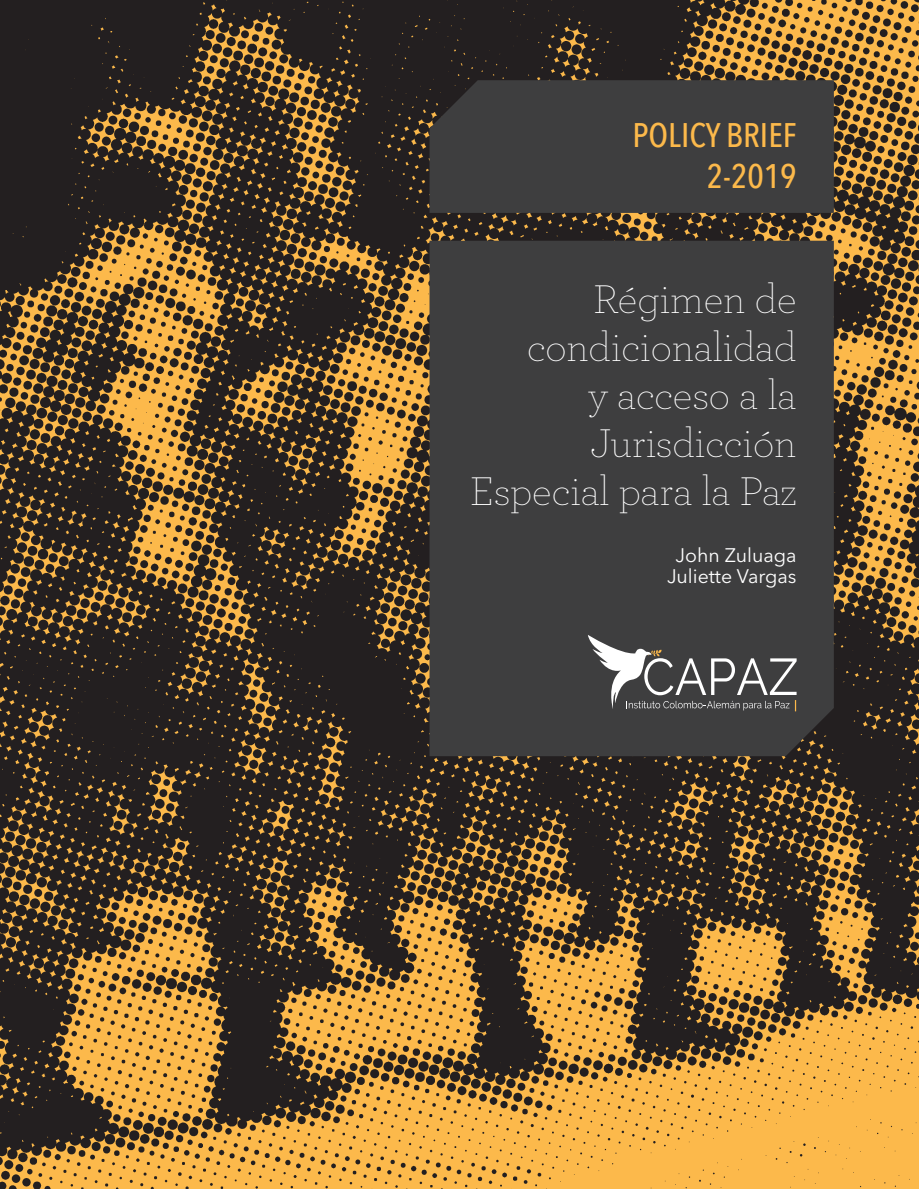
<style>
.page{position:relative;width:919px;height:1189px;background:#fff}
.page>*{position:absolute;margin:0;border:0;box-sizing:border-box;transform-origin:0 0}
.t1{font:200 42px/48px "Archer";letter-spacing:-.005em;color:#fff;text-align:right}
.t2{font:500 34.05px/40.8px "Avenir Next Condensed";color:#fcb94b;text-align:right}
.t3{font:19.5px/21px "Avenir Next LT Pro";color:#fff;text-align:center}
</style>
<div class="page">
<img style="left:0;top:0;width:918px;height:1188px">
<div style="left:429px;top:241px;width:404px;height:515px;background:#3e3e3f"></div>
<div style="left:429px;top:80px;width:404px;height:133px;background:#3e3e3f"></div>
<svg style="left:587px;top:634px;width:209px;height:77px;background:#626262"></svg>
<p class="t2" style="left:632px;top:115px;width:166px">POLICY BRIEF<br>2-2019</p>
<p class="t1" style="left:470px;top:273px;width:327px">Régimen de condicionalidad<br>y acceso a la<br>Jurisdicción<br>Especial para la Paz</p>
<p class="t3" style="left:666px;top:544px;width:131px">John Zuluaga<br>Juliette Vargas</p>
</div>
